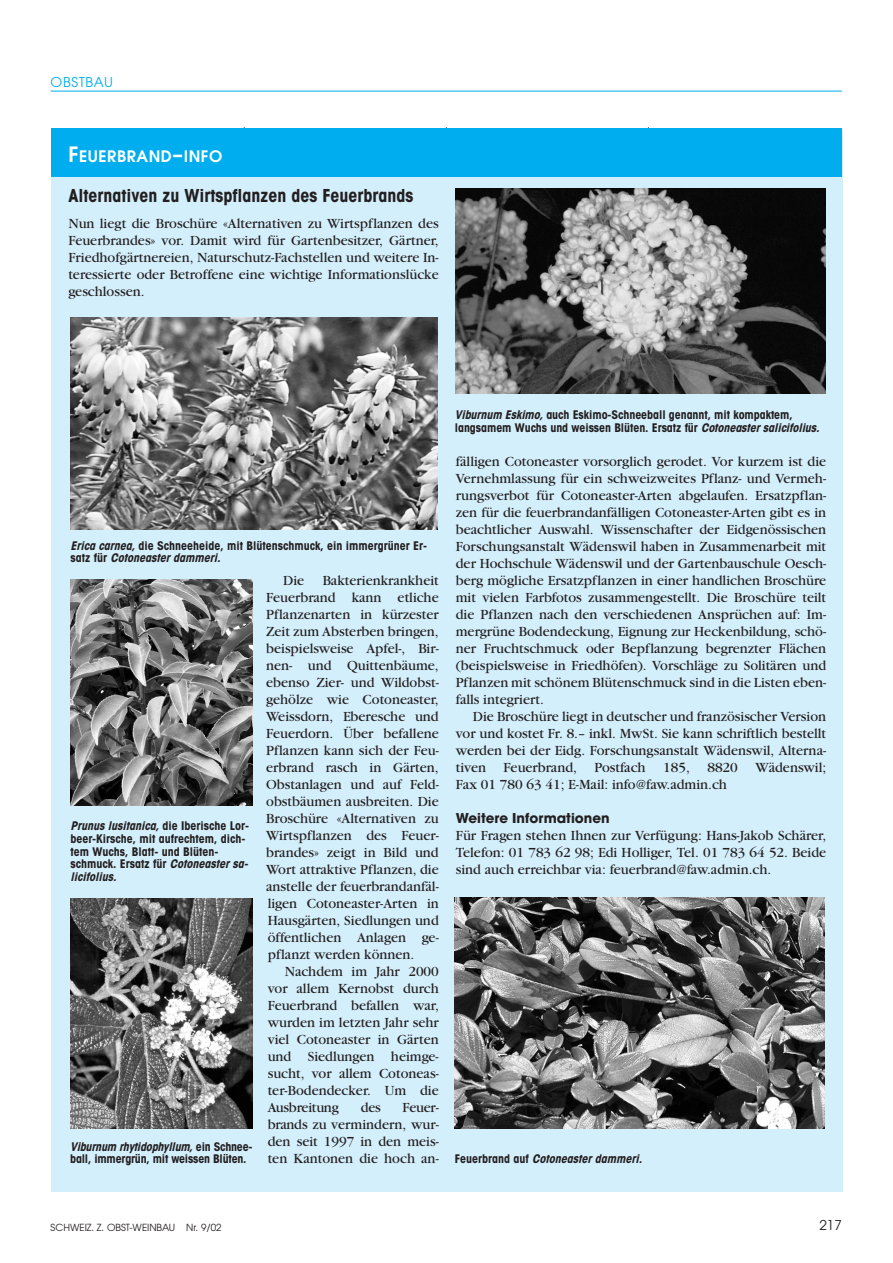
<style>
.page{position:relative;width:893px;height:1263px;background:#fff}
.page>*{position:absolute;margin:0;border:0;box-sizing:border-box;transform-origin:0 0}
.t1{font:700 condensed 18px "Avant Garde";color:#231f20}
.t2{font:600 15.75px "Avant Garde";letter-spacing:.035em;color:#fff}
.t3{font:14.7px/17px "Garamond";color:#231f20;text-align:justify}
.t4{font:700 13.5px "Avant Garde";color:#231f20}
.t5{font:13.5px "Avant Garde";letter-spacing:.055em;color:#00aeef}
.t6{font:13.5px "Avant Garde";color:#231f20}
.t7{font:700 condensed 12px/12.8px "Avant Garde";color:#231f20}
.t8{font:italic 700 condensed 12px "Avant Garde";color:#231f20}
.t9{font:9.75px "Avant Garde";color:#231f20}
.s1{font-size:21px}
.s2{font-style:italic}
.s3{font-style:normal}
</style>
<div class="page">
<hr style="left:51px;top:91px;width:790px;height:1px;background:#00aeef">
<div style="left:51px;top:130px;width:792px;height:1062px;background:#d4effc"></div>
<div style="left:51px;top:128px;width:790px;height:49px;background:#00aeef"></div>
<img style="left:70px;top:898px;width:183px;height:231px">
<img style="left:70px;top:580px;width:182px;height:226px">
<img style="left:70px;top:317px;width:368px;height:212px">
<img style="left:454px;top:898px;width:370px;height:231px">
<img style="left:456px;top:188px;width:369px;height:205px">
<p class="t5" style="left:51px;top:77px;width:64px">OBSTBAU</p>
<p class="t2" style="left:68px;top:150px;width:155px"><span class="s1">F</span>EUERBRAND<span class="s1">–</span>INFO</p>
<p class="t1" style="left:68px;top:189px;width:346px">Alternativen zu Wirtspflanzen des Feuerbrands</p>
<p class="t3" style="left:68px;top:216px;width:372px">Nun liegt die Broschüre «Alternativen zu Wirtspflanzen des Feuerbrandes» vor. Damit wird für Gartenbesitzer, Gärtner, Friedhofgärtnereien, Naturschutz-Fachstellen und weitere In&shy;teressierte oder Betroffene eine wichtige Informationslücke geschlossen.</p>
<p class="t7" style="left:70px;top:540px;width:358px"><span class="s2">Erica carnea,</span>die Schneeheide, mit Blütenschmuck, ein immergrüner Er&shy;s a t z f ü r <span class="s2">Cotoneaster dammeri.</span></p>
<p class="t7" style="left:70px;top:821px;width:181px"><span class="s2">Prunus lusitanica,</span> d i e I b e r i s c h e L o r - beer-Kirsche, mit aufrechtem, dich&shy;tem Wuchs, Blatt- und Blüten&shy;schmuck. Ersatz für <span class="s2">Cotoneaster sa&shy;licifolius.</span></p>
<p class="t7" style="left:70px;top:1141px;width:184px"><span class="s2">Viburnum rhytidophyllum,</span> e i n S c h n e e - ball, immergrün, mit weissen Blüten.</p>
<p class="t3" style="left:266px;top:573px;width:174px;text-indent:56px">Bakterienkrankheit Feuerbrand kann etliche Pflanzenarten in kürzester Zeit zum Absterben bringen, beispielsweise Apfel-, Bir&shy;nen- und Quittenbäume, ebenso Zier- und Wildobst&shy;gehölze wie Cotoneaster, Weissdorn, Eberesche und Feuerdorn. Über befallene Pflanzen kann sich der Feu&shy;erbrand rasch in Gärten, Obstanlagen und auf Feld&shy;obstbäumen ausbreiten. Die Broschüre «Alternativen zu Wirtspflanzen des Feuer&shy;brandes» zeigt in Bild und Wort attraktive Pflanzen, die anstelle der feuerbrandanfäl&shy;ligen Cotoneaster-Arten in Hausgärten, Siedlungen und öffentlichen Anlagen ge&shy;pflanzt werden können.</p>
<p class="t3" style="left:268px;top:965px;width:173px;text-indent:17px">Nachdem im Jahr 2000 vor allem Kernobst durch Feuerbrand befallen war, wurden im letzten Jahr sehr viel Cotoneaster in Gärten und Siedlungen heimge&shy;sucht, vor allem Cotoneas&shy;ter-Bodendecker. Um die Ausbreitung</p>
<p class="t3" style="left:283px;top:573px;width:23px">Die</p>
<p class="t3" style="left:361px;top:1101px;width:22px">des</p>
<p class="t3" style="left:268px;top:1101px;width:173px;text-indent:135px">Feuer&shy;brands zu vermindern, wur&shy;den seit 1997 in den meis&shy;ten Kantonen die hoch an-</p>
<p class="t7" style="left:455px;top:410px;width:368px"><span class="s2">Viburnum Eskimo,</span>auch Eskimo-Schneeball genannt, mit kompaktem, langsamem Wuchs und weissen Blüten. Ersatz für <span class="s2">Cotoneaster salicifolius.</span></p>
<p class="t3" style="left:456px;top:454px;width:372px">fälligen Cotoneaster vorsorglich gerodet. Vor kurzem ist die Vernehmlassung für ein schweizweites Pflanz- und Vermeh&shy;rungsverbot für Cotoneaster-Arten abgelaufen. Ersatzpflan&shy;zen für die feuerbrandanfälligen Cotoneaster-Arten gibt es in beachtlicher Auswahl. Wissenschafter der Eidgenössischen Forschungsanstalt Wädenswil haben in Zusammenarbeit mit der Hochschule Wädenswil und der Gartenbauschule Oesch&shy;berg mögliche Ersatzpflanzen in einer handlichen Broschüre mit vielen Farbfotos zusammengestellt. Die Broschüre teilt die Pflanzen nach den verschiedenen Ansprüchen auf: Im&shy;mergrüne Bodendeckung, Eignung zur Heckenbildung, schö&shy;ner Fruchtschmuck oder Bepflanzung begrenzter Flächen (beispielsweise in Friedhöfen). Vorschläge zu Solitären und Pflanzen mit schönem Blütenschmuck sind in die Listen eben&shy;falls integriert.</p>
<p class="t3" style="left:456px;top:710px;width:372px;text-indent:17px">Die Broschüre liegt in deutscher und französischer Version vor und kostet Fr. 8.– inkl. MwSt. Sie kann schriftlich bestellt werden bei der Eidg. Forschungsanstalt Wädenswil, Alterna&shy;tiven Feuerbrand, Postfach 185, 8820 Wädenswil; Fax 01 780 63 41; E-Mail: info@faw.admin.ch</p>
<p class="t4" style="left:456px;top:813px;width:155px">Weitere Informationen</p>
<p class="t3" style="left:456px;top:829px;width:372px">Für Fragen stehen Ihnen zur Verfügung: Hans-Jakob Schärer, Telefon: 01 783 62 98; Edi Holliger, Tel. 01 783 64 52. Beide sind auch erreichbar via: feuerbrand@faw.admin.ch.</p>
<p class="t8" style="left:455px;top:1154px;width:191px"><span class="s3">F e u e r b r a n d a u f</span> Cotoneaster dammeri.</p>
<p class="t9" style="left:51px;top:1223px;width:172px">SCHWEIZ. Z. OBST-WEINBAU Nr. 9/02</p>
<p class="t6" style="left:819px;top:1220px;width:24px">217</p>
</div>
